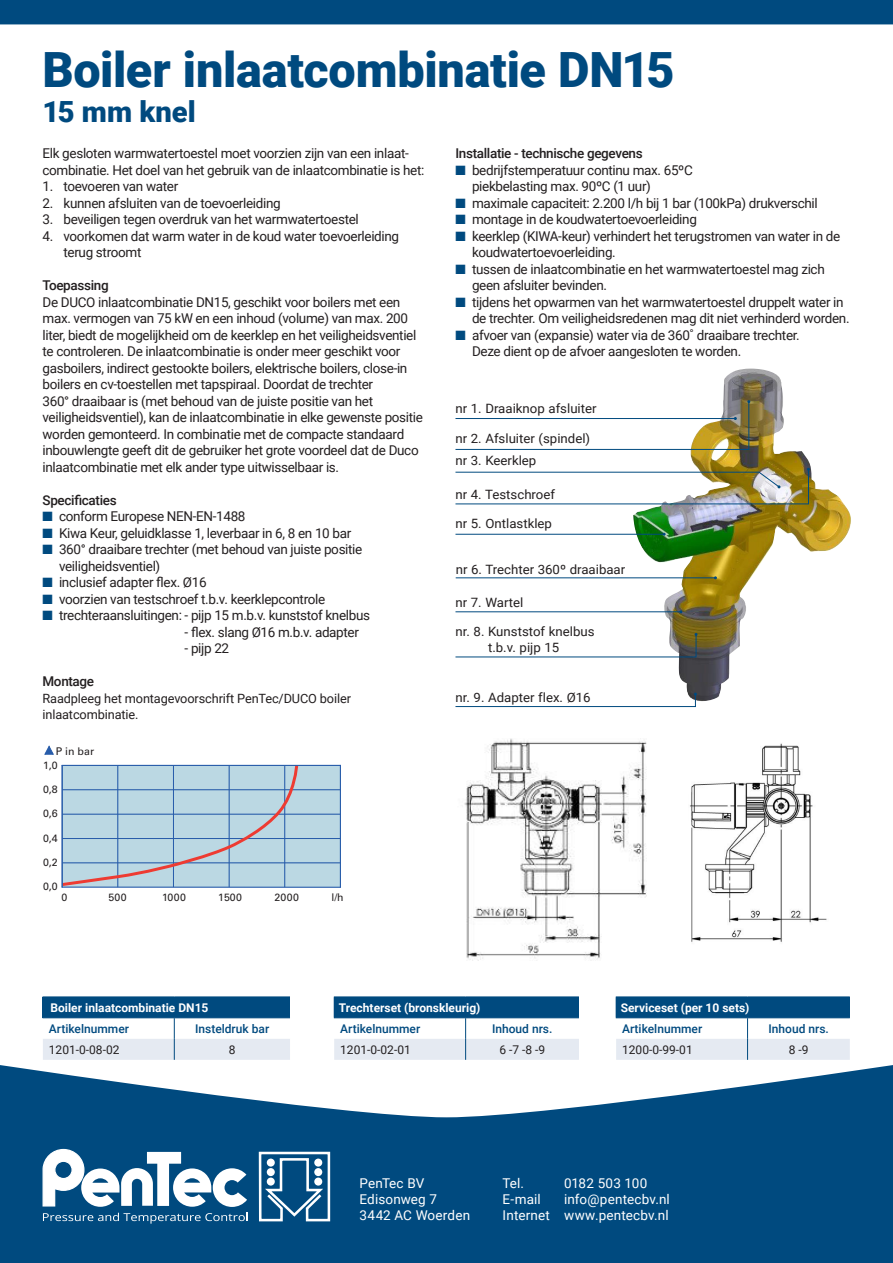
<style>
.page{position:relative;width:893px;height:1263px;background:#004a7f}
.page>*{position:absolute;margin:0;border:0;box-sizing:border-box;transform-origin:0 0}
.t1{font:900 48.6px "Roboto";letter-spacing:-.005em;color:#004a7f}
.t2{font:900 29.1px "Roboto";color:#004a7f}
.t3{font:13.5px/16.5px "Roboto";letter-spacing:-.025em;color:#231f20}
.t4{font:13.5px/16.2px "Roboto";letter-spacing:.01em;color:#fff}
.t5{font:500 13.5px "Roboto";letter-spacing:-.025em;color:#231f20}
.t6{font:12.9px/16.2px "Roboto";color:#231f20;text-align:center}
.t7{font:12.75px/16.5px "Roboto";letter-spacing:-.01em;color:#231f20}
.t8{font:700 12px "Roboto";color:#fff}
.t9{font:500 12px "Roboto";color:#004a7f}
.t10{font:12px "Roboto";color:#231f20}
.t11{font:10.5px "Univers";color:#231f20}
.s1{color:#004a7f}
</style>
<div class="page">
<svg style="left:42px;top:1148px;width:205px;height:59px"></svg>
<svg style="left:43px;top:1213px;width:205px;height:11px"></svg>
<svg style="left:258px;top:1151px;width:73px;height:71px"></svg>
<div style="left:267px;top:1158px;width:8px;height:8px;background:#fff;border-radius:50%"></div>
<div style="left:267px;top:1177px;width:8px;height:8px;background:#fff;border-radius:50%"></div>
<div style="left:267px;top:1168px;width:8px;height:8px;background:#fff;border-radius:50%"></div>
<div style="left:314px;top:1158px;width:8px;height:8px;background:#fff;border-radius:50%"></div>
<div style="left:314px;top:1177px;width:8px;height:8px;background:#fff;border-radius:50%"></div>
<div style="left:314px;top:1168px;width:8px;height:8px;background:#fff;border-radius:50%"></div>
<div style="left:0;top:24px;width:893px;height:1093px;background:#fff"></div>
<img style="left:633px;top:369px;width:218px;height:334px">
<div style="left:35px;top:736px;width:318px;height:179px;background:#fff"></div>
<div style="left:62px;top:765px;width:278px;height:122px;background:#bbd8e3"></div>
<hr style="left:340px;top:765px;width:1px;height:123px;background:#275caa">
<hr style="left:62px;top:863px;width:278px;height:1px;background:#275caa">
<hr style="left:62px;top:838px;width:278px;height:1px;background:#275caa">
<hr style="left:62px;top:814px;width:278px;height:1px;background:#275caa">
<hr style="left:62px;top:789px;width:278px;height:1px;background:#275caa">
<svg style="left:44px;top:745px;width:10px;height:10px"></svg>
<svg style="left:61px;top:764px;width:239px;height:123px"></svg>
<hr style="left:62px;top:886px;width:279px;height:2px;background:#275caa">
<hr style="left:62px;top:765px;width:1px;height:122px;background:#275caa">
<hr style="left:62px;top:765px;width:279px;height:1px;background:#275caa">
<img style="left:457px;top:738px;width:197px;height:222px">
<img style="left:681px;top:736px;width:150px;height:208px">
<hr style="left:456px;top:577px;width:259px;height:1px;background:#004a7f">
<hr style="left:455px;top:534px;width:209px;height:1px;background:#004a7f">
<svg style="left:455px;top:468px;width:355px;height:37px"></svg>
<svg style="left:455px;top:400px;width:295px;height:50px"></svg>
<hr style="left:455px;top:611px;width:226px;height:1px;background:#004a7f">
<svg style="left:455px;top:633px;width:242px;height:25px"></svg>
<svg style="left:455px;top:693px;width:242px;height:14px"></svg>
<hr style="left:43px;top:996px;width:131px;height:1px;background:#004a7f">
<hr style="left:174px;top:996px;width:116px;height:1px;background:#004a7f">
<svg style="left:43px;top:997px;width:247px;height:63px"></svg>
<hr style="left:334px;top:996px;width:132px;height:1px;background:#004a7f">
<hr style="left:466px;top:996px;width:113px;height:1px;background:#004a7f">
<svg style="left:334px;top:997px;width:245px;height:63px"></svg>
<hr style="left:616px;top:996px;width:131px;height:1px;background:#004a7f">
<hr style="left:747px;top:996px;width:103px;height:1px;background:#004a7f">
<svg style="left:616px;top:997px;width:234px;height:63px"></svg>
<p class="t1" style="left:43px;top:36px;width:634px">Boiler inlaatcombinatie DN15</p>
<p class="t2" style="left:43px;top:92px;width:155px">15 mm knel</p>
<p class="t3" style="left:43px;top:144px;width:383px">Elk gesloten warmwatertoestel moet voorzien zijn van een inlaat&shy;combinatie. Het doel van het gebruik van de inlaatcombinatie is het:</p>
<p class="t3" style="left:43px;top:177px;width:137px">1. toevoeren van water</p>
<p class="t3" style="left:43px;top:194px;width:240px">2. kunnen afsluiten van de toevoerleiding</p>
<p class="t3" style="left:43px;top:210px;width:318px">3. beveiligen tegen overdruk van het warmwatertoestel</p>
<p class="t3" style="left:43px;top:227px;width:358px">4. voorkomen dat warm water in de koud water toevoerleiding</p>
<p class="t3" style="left:64px;top:243px;width:79px">terug stroomt</p>
<p class="t5" style="left:43px;top:276px;width:68px">Toepassing</p>
<p class="t3" style="left:43px;top:293px;width:382px">De DUCO inlaatcombinatie DN15, geschikt voor boilers met een max. vermogen van 75 kW en een inhoud (volume) van max. 200 liter, biedt de mogelijkheid om de keerklep en het veiligheidsventiel te controleren. De inlaatcombinatie is onder meer geschikt voor gasboilers, indirect gestookte boilers, elektrische boilers, close-in boilers en cv-toestellen met tapspiraal. Doordat de trechter<br>360° draaibaar is (met behoud van de juiste positie van het veiligheidsventiel), kan de inlaatcombinatie in elke gewenste positie worden gemonteerd. In combinatie met de compacte standaard inbouwlengte geeft dit de gebruiker het grote voordeel dat de Duco inlaatcombinatie met elk ander type uitwisselbaar is.</p>
<p class="t5" style="left:43px;top:490px;width:76px">Specificaties</p>
<p class="t3" style="left:43px;top:507px;width:205px"><span class="s1">■</span> conform Europese NEN-EN-1488</p>
<p class="t3" style="left:43px;top:524px;width:310px"><span class="s1">■</span> Kiwa Keur, geluidklasse 1, leverbaar in 6, 8 en 10 bar</p>
<p class="t3" style="left:59px;top:540px;width:305px;text-indent:-16px"><span class="s1">■</span> 360° draaibare trechter (met behoud van juiste positie veiligheidsventiel)</p>
<p class="t3" style="left:43px;top:573px;width:166px"><span class="s1">■</span> inclusief adapter flex. Ø16</p>
<p class="t3" style="left:43px;top:590px;width:284px"><span class="s1">■</span> voorzien van testschroef t.b.v. keerklepcontrole</p>
<p class="t3" style="left:43px;top:606px;width:329px"><span class="s1">■</span> trechteraansluitingen: - pijp 15 m.b.v. kunststof knelbus</p>
<p class="t3" style="left:185px;top:623px;width:176px">- flex. slang Ø16 m.b.v. adapter</p>
<p class="t3" style="left:185px;top:639px;width:46px">- pijp 22</p>
<p class="t5" style="left:43px;top:672px;width:53px">Montage</p>
<p class="t7" style="left:43px;top:689px;width:310px">Raadpleeg het montagevoorschrift PenTec/DUCO boiler inlaatcombinatie.</p>
<p class="t11" style="left:56px;top:745px;width:40px">P in bar</p>
<p class="t11" style="left:43px;top:759px;width:16px">1,0</p>
<p class="t11" style="left:43px;top:783px;width:16px">0,8</p>
<p class="t11" style="left:43px;top:807px;width:16px">0,6</p>
<p class="t11" style="left:43px;top:832px;width:16px">0,4</p>
<p class="t11" style="left:43px;top:856px;width:16px">0,2</p>
<p class="t11" style="left:43px;top:880px;width:16px">0,0</p>
<p class="t11" style="left:61px;top:891px;width:7px">0</p>
<p class="t11" style="left:109px;top:891px;width:20px">500</p>
<p class="t11" style="left:162px;top:891px;width:25px">1000</p>
<p class="t11" style="left:218px;top:891px;width:25px">1500</p>
<p class="t11" style="left:275px;top:891px;width:26px">2000</p>
<p class="t11" style="left:331px;top:891px;width:14px">l/h</p>
<p class="t5" style="left:455px;top:144px;width:189px">Installatie - technische gegevens</p>
<p class="t3" style="left:472px;top:161px;width:222px;text-indent:-16px"><span class="s1">■</span> bedrijfstemperatuur continu max. 65ºC piekbelasting max. 90ºC (1 uur)</p>
<p class="t3" style="left:455px;top:194px;width:364px"><span class="s1">■</span> maximale capaciteit: 2.200 l/h bij 1 bar (100kPa) drukverschil</p>
<p class="t3" style="left:455px;top:210px;width:243px"><span class="s1">■</span> montage in de koudwatertoevoerleiding</p>
<p class="t3" style="left:472px;top:227px;width:370px;text-indent:-16px"><span class="s1">■</span> keerklep (KIWA-keur) verhindert het terugstromen van water in de koudwatertoevoerleiding.</p>
<p class="t3" style="left:472px;top:260px;width:354px;text-indent:-16px"><span class="s1">■</span> tussen de inlaatcombinatie en het warmwatertoestel mag zich geen afsluiter bevinden.</p>
<p class="t3" style="left:472px;top:293px;width:379px;text-indent:-16px"><span class="s1">■</span> tijdens het opwarmen van het warmwatertoestel druppelt water in de trechter. Om veiligheidsredenen mag dit niet verhinderd worden.</p>
<p class="t3" style="left:472px;top:326px;width:329px;text-indent:-16px"><span class="s1">■</span> afvoer van (expansie) water via de 360˚ draaibare trechter.<br>Deze dient op de afvoer aangesloten te worden.</p>
<p class="t6" style="left:455px;top:400px;width:143px">nr 1. Draaiknop afsluiter</p>
<p class="t6" style="left:455px;top:430px;width:136px">nr 2. Afsluiter (spindel)</p>
<p class="t6" style="left:455px;top:452px;width:82px">nr 3. Keerklep</p>
<p class="t6" style="left:455px;top:486px;width:101px">nr 4. Testschroef</p>
<p class="t6" style="left:455px;top:515px;width:98px">nr 5. Ontlastklep</p>
<p class="t6" style="left:456px;top:561px;width:171px">nr 6. Trechter 360º draaibaar</p>
<p class="t6" style="left:455px;top:594px;width:69px">nr 7. Wartel</p>
<p class="t6" style="left:455px;top:622px;width:141px">nr. 8. Kunststof knelbus t.b.v. pijp 15</p>
<p class="t6" style="left:455px;top:688px;width:137px">nr. 9. Adapter flex. Ø16</p>
<p class="t8" style="left:51px;top:999px;width:159px">Boiler inlaatcombinatie DN15</p>
<p class="t9" style="left:49px;top:1020px;width:82px">Artikelnummer</p>
<p class="t9" style="left:195px;top:1020px;width:76px">Insteldruk bar</p>
<p class="t10" style="left:49px;top:1041px;width:72px">1201-0-08-02</p>
<p class="t10" style="left:229px;top:1041px;width:8px">8</p>
<p class="t8" style="left:339px;top:999px;width:143px">Trechterset (bronskleurig)</p>
<p class="t9" style="left:340px;top:1020px;width:82px">Artikelnummer</p>
<p class="t9" style="left:492px;top:1020px;width:62px">Inhoud nrs.</p>
<p class="t10" style="left:340px;top:1041px;width:72px">1201-0-02-01</p>
<p class="t10" style="left:499px;top:1041px;width:47px">6 -7 -8 -9</p>
<p class="t8" style="left:621px;top:999px;width:130px">Serviceset (per 10 sets)</p>
<p class="t9" style="left:622px;top:1020px;width:82px">Artikelnummer</p>
<p class="t9" style="left:768px;top:1020px;width:62px">Inhoud nrs.</p>
<p class="t10" style="left:622px;top:1041px;width:72px">1200-0-99-01</p>
<p class="t10" style="left:789px;top:1041px;width:21px">8 -9</p>
<p class="t4" style="left:360px;top:1174px;width:112px">PenTec BV<br>Edisonweg 7<br>3442 AC Woerden</p>
<p class="t4" style="left:503px;top:1174px;width:23px">Tel.</p>
<p class="t4" style="left:564px;top:1174px;width:85px">0182 503 100</p>
<p class="t4" style="left:503px;top:1190px;width:169px;text-align:right">info@pentecbv.nl<br>Internet www.pentecbv.nl</p>
<p class="t4" style="left:503px;top:1190px;width:40px">E-mail</p>
</div>
